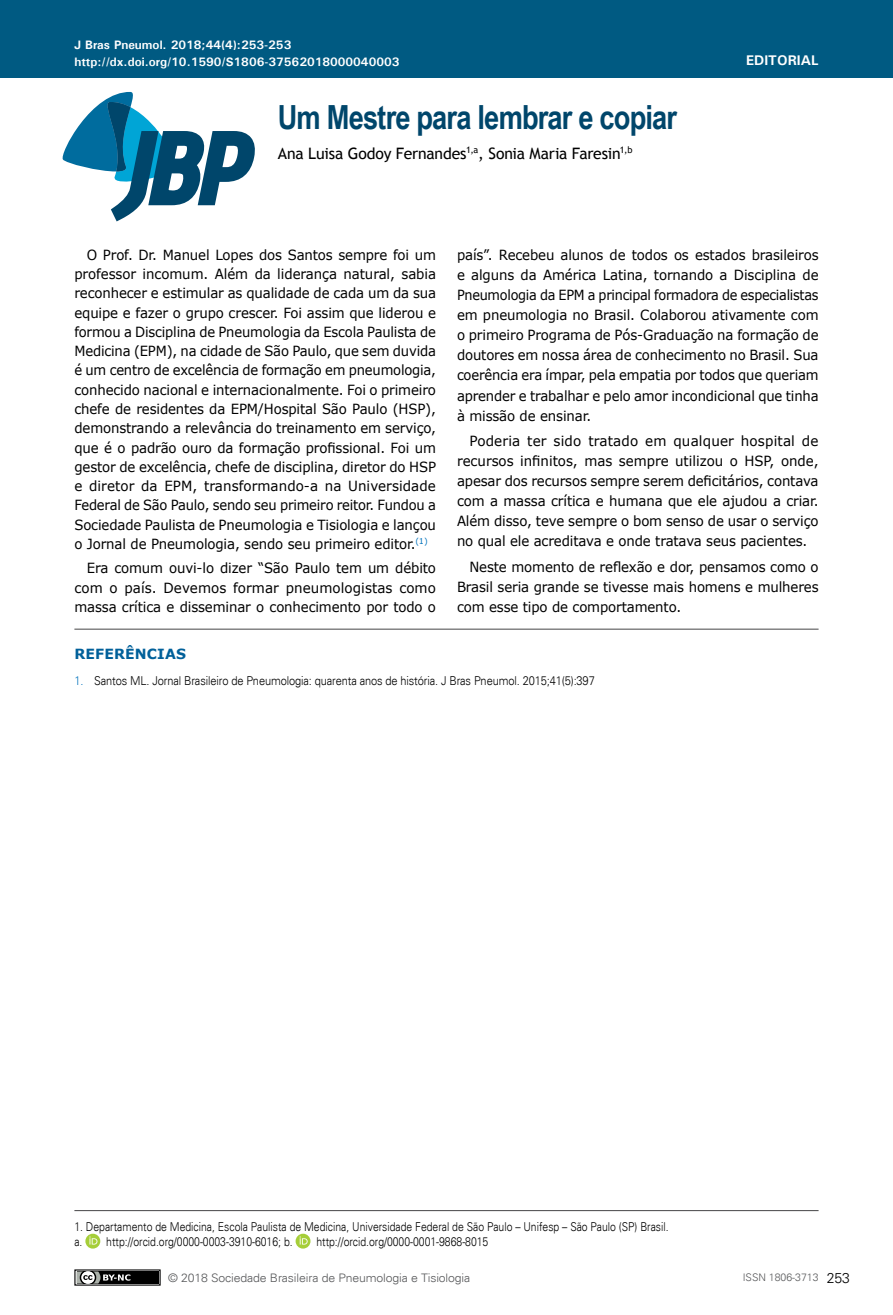
<style>
.page{position:relative;width:893px;height:1315px;background:#fff}
.page>*{position:absolute;margin:0;border:0;box-sizing:border-box;transform-origin:0 0}
.t1{font:700 33.25px "Arial Narrow";letter-spacing:-.025em;color:#00466b}
.t2{font:15.75px "Trebuchet MS";letter-spacing:-.015em;color:#000}
.t3{font:14px/19.2px "Verdana";letter-spacing:-.01em;color:#000;text-align:justify;scale:.95 1}
.t4{font:14px/20.1px "Verdana";letter-spacing:-.01em;color:#000;text-align:justify;scale:.96 1}
.t5{font:700 14px "Verdana";letter-spacing:.01em;color:#01609a}
.t6{font:700 14px "Univers";color:#fff}
.t7{font:300 14px "Univers";color:#000}
.t8{font:300 12.25px/14.7px "Univers";color:#000;scale:.85 1}
.t9{font:300 12.25px "Univers";color:#000;scale:.9 1}
.t10{font:700 12.25px "Univers";color:#fff}
.t11{font:300 11.72px "Univers";letter-spacing:-.01em;color:#58595b;scale:1.04 1}
.t12{font:300 10.5px "Univers";color:#58595b}
.s1{color:#0072bc}
</style>
<div class="page">
<div style="left:0;top:0;width:893px;height:78px;background:#005a82"></div>
<svg style="left:62px;top:91px;width:193px;height:130px"></svg>
<div style="left:75px;top:1270px;width:85px;height:15px;background:#000"></div>
<div style="left:74px;top:1269px;width:87px;height:16px;border:1px solid #000"></div>
<svg style="left:74px;top:1269px;width:56px;height:17px"></svg>
<hr style="left:74px;top:1210px;width:745px;height:1px;background:#464547">
<svg style="left:85px;top:1237px;width:16px;height:11px"></svg>
<svg style="left:85px;top:1233px;width:15px;height:15px"></svg>
<svg style="left:89px;top:1236px;width:8px;height:8px"></svg>
<svg style="left:296px;top:1237px;width:15px;height:11px"></svg>
<svg style="left:296px;top:1233px;width:14px;height:15px"></svg>
<svg style="left:300px;top:1236px;width:8px;height:8px"></svg>
<hr style="left:74px;top:629px;width:745px;height:1px;background:#464547">
<p class="t10" style="left:74px;top:38px;width:218px">J Bras Pneumol. 2018;44(4):253-253</p>
<p class="t10" style="left:74px;top:54px;width:327px">http://dx.doi.org/10.1590/S1806-37562018000040003</p>
<h1 class="t1" style="left:278px;top:92px;width:401px">Um Mestre para lembrar e copiar</h1>
<p class="t2" style="left:278px;top:144px;width:356px">Ana Luisa Godoy Fernandes<sup>1,a</sup>, Sonia Maria Faresin<sup>1,b</sup></p>
<p class="t6" style="left:746px;top:52px;width:74px">EDITORIAL</p>
<p class="t3" style="left:74px;top:245px;width:382px;text-indent:12px">O Prof. Dr. Manuel Lopes dos Santos sempre foi um professor incomum. Além da liderança natural, sabia reconhecer e estimular as qualidade de cada um da sua equipe e fazer o grupo crescer. Foi assim que liderou e formou a Disciplina de Pneumologia da Escola Paulista de Medicina (EPM), na cidade de São Paulo, que sem duvida é um centro de excelência de formação em pneumologia, conhecido nacional e internacionalmente. Foi o primeiro chefe de residentes da EPM/Hospital São Paulo (HSP), demonstrando a relevância do treinamento em serviço, que é o padrão ouro da formação profissional. Foi um gestor de excelência, chefe de disciplina, diretor do HSP e diretor da EPM, transformando-a na Universidade Federal de São Paulo, sendo seu primeiro reitor. Fundou a Sociedade Paulista de Pneumologia e Tisiologia e lançou o Jornal de Pneumologia, sendo seu primeiro editor.<sup>(1)</sup></p>
<p class="t3" style="left:74px;top:558px;width:382px;text-indent:12px">Era comum ouvi-lo dizer “São Paulo tem um débito com o país. Devemos formar pneumologistas como massa crítica e disseminar o conhecimento por todo o</p>
<p class="t3" style="left:457px;top:244px;width:382px;line-height:20.1px">país”. Recebeu alunos de todos os estados brasileiros e alguns da América Latina, tornando a Disciplina de Pneumologia da EPM a principal formadora de especialistas em pneumologia no Brasil. Colaborou ativamente com o primeiro Programa de Pós-Graduação na formação de doutores em nossa área de conhecimento no Brasil. Sua coerência era ímpar, pela empatia por todos que queriam aprender e trabalhar e pelo amor incondicional que tinha à missão de ensinar.</p>
<p class="t4" style="left:457px;top:430px;width:378px;text-indent:12px">Poderia ter sido tratado em qualquer hospital de recursos infinitos, mas sempre utilizou o HSP, onde, apesar dos recursos sempre serem deficitários, contava com a massa crítica e humana que ele ajudou a criar.<br>Além disso, teve sempre o bom senso de usar o serviço no qual ele acreditava e onde tratava seus pacientes.</p>
<p class="t3" style="left:457px;top:556px;width:382px;line-height:20.1px;text-indent:12px">Neste momento de reflexão e dor, pensamos como o Brasil seria grande se tivesse mais homens e mulheres com esse tipo de comportamento.</p>
<p class="t5" style="left:74px;top:644px;width:113px">REFERÊNCIAS</p>
<p class="t9" style="left:74px;top:673px;width:580px"><span class="s1">1.</span> Santos ML. Jornal Brasileiro de Pneumologia: quarenta anos de história. J Bras Pneumol. 2015;41(5):397</p>
<p class="t8" style="left:74px;top:1219px;width:701px">1. Departamento de Medicina, Escola Paulista de Medicina, Universidade Federal de São Paulo – Unifesp – São Paulo (SP) Brasil. a. http://orcid.org/0000-0003-3910-6016; b.</p>
<p class="t8" style="left:316px;top:1233px;width:204px">http://orcid.org/0000-0001-9868-8015</p>
<p class="t11" style="left:168px;top:1270px;width:292px">© 2018 Sociedade Brasileira de Pneumologia e Tisiologia</p>
<p class="t12" style="left:743px;top:1271px;width:77px">ISSN 1806-3713</p>
<p class="t7" style="left:827px;top:1269px;width:25px">253</p>
</div>
